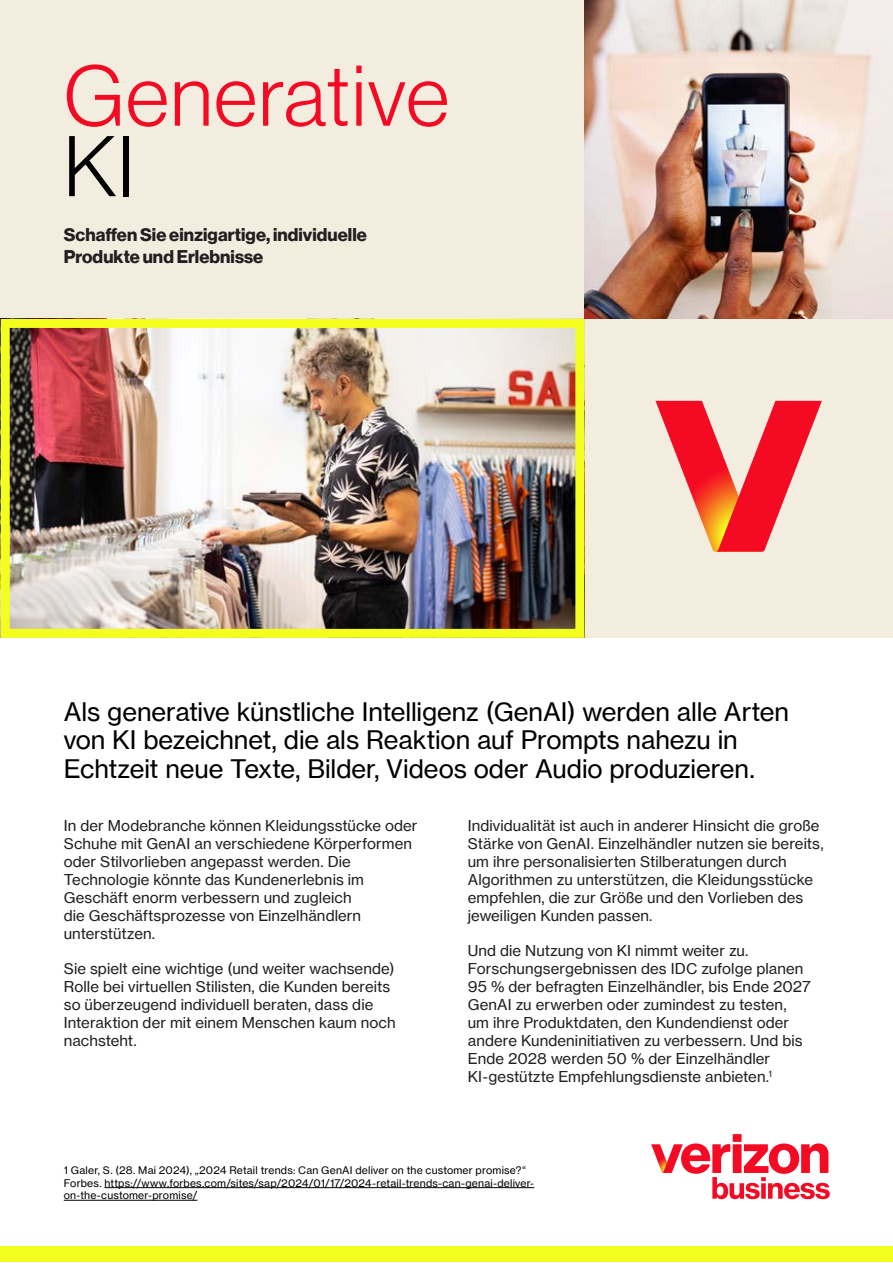
<style>
.page{position:relative;width:893px;height:1263px;background:#fff}
.page>*{position:absolute;margin:0;border:0;box-sizing:border-box;transform-origin:0 0}
.t1{font:300 84px "Verizon NHGDS";letter-spacing:.02em;color:#f50a23}
.t2{font:300 84px "Verizon NHGDS";color:#000}
.t3{font:25.5px/28.5px "Verizon NHGTX";letter-spacing:-.005em;color:#000}
.t4{font:700 18px/21.6px "Verizon NHGDS";letter-spacing:.005em;color:#231f20}
.t5{font:15px/18px "Verizon NHGTX";letter-spacing:.005em;color:#231f20}
.t6{font:10.5px/12.6px "Verizon NHGTX";letter-spacing:.02em;color:#000}
</style>
<div class="page">
<div style="left:0;top:0;width:893px;height:638px;background:#f3ede0"></div>
<svg style="left:651px;top:1134px;width:179px;height:65px"></svg>
<img style="left:11px;top:329px;width:563px;height:299px">
<div style="left:1px;top:319px;width:583px;height:319px;border:9px solid #f5ff1e"></div>
<img style="left:584px;top:0;width:309px;height:319px">
<svg style="left:655px;top:401px;width:167px;height:151px"></svg>
<div style="left:0;top:1246px;width:893px;height:16px;background:#f5ff1e"></div>
<hr style="left:104px;top:1187px;width:430px;height:1px;background:#000">
<hr style="left:64px;top:1200px;width:133px;height:1px;background:#000">
<h1 class="t1" style="left:64px;top:48px;width:387px">Generative</h1>
<h1 class="t2" style="left:64px;top:118px;width:73px">KI</h1>
<p class="t4" style="left:64px;top:224px;width:305px">Schaffen Sie einzigartige, individuelle<br>Produkte und Erlebnisse</p>
<h2 class="t3" style="left:64px;top:696px;width:727px">Als generative künstliche Intelligenz (GenAI) werden alle Arten von KI bezeichnet, die als Reaktion auf Prompts nahezu in<br>Echtzeit neue Texte, Bilder, Videos oder Audio produzieren.</h2>
<p class="t5" style="left:64px;top:816px;width:355px">In der Modebranche können Kleidungsstücke oder Schuhe mit GenAI an verschiedene Körperformen oder Stilvorlieben angepasst werden. Die Technologie könnte das Kundenerlebnis im Geschäft enorm verbessern und zugleich<br>die Geschäftsprozesse von Einzelhändlern unterstützen.</p>
<p class="t5" style="left:64px;top:959px;width:333px">Sie spielt eine wichtige (und weiter wachsende)<br>Rolle bei virtuellen Stilisten, die Kunden bereits so überzeugend individuell beraten, dass die Interaktion der mit einem Menschen kaum noch nachsteht.</p>
<p class="t5" style="left:468px;top:816px;width:357px">Individualität ist auch in anderer Hinsicht die große Stärke von GenAI. Einzelhändler nutzen sie bereits, um ihre personalisierten Stilberatungen durch Algorithmen zu unterstützen, die Kleidungsstücke empfehlen, die zur Größe und den Vorlieben des jeweiligen Kunden passen.</p>
<p class="t5" style="left:468px;top:941px;width:345px">Und die Nutzung von KI nimmt weiter zu.<br>Forschungsergebnissen des IDC zufolge planen 95 % der befragten Einzelhändler, bis Ende 2027<br>GenAI zu erwerben oder zumindest zu testen, um ihre Produktdaten, den Kundendienst oder andere Kundeninitiativen zu verbessern. Und bis Ende 2028 werden 50 % der Einzelhändler KI-gestützte Empfehlungsdienste anbieten.<sup>1</sup></p>
<p class="t6" style="left:64px;top:1164px;width:472px">1 Galer, S. (28. Mai 2024), „2024 Retail trends: Can GenAI deliver on the customer promise?“<br>Forbes. https://www.forbes.com/sites/sap/2024/01/17/2024-retail-trends-can-genai-deliver&shy;on-the-customer-promise/</p>
</div>
